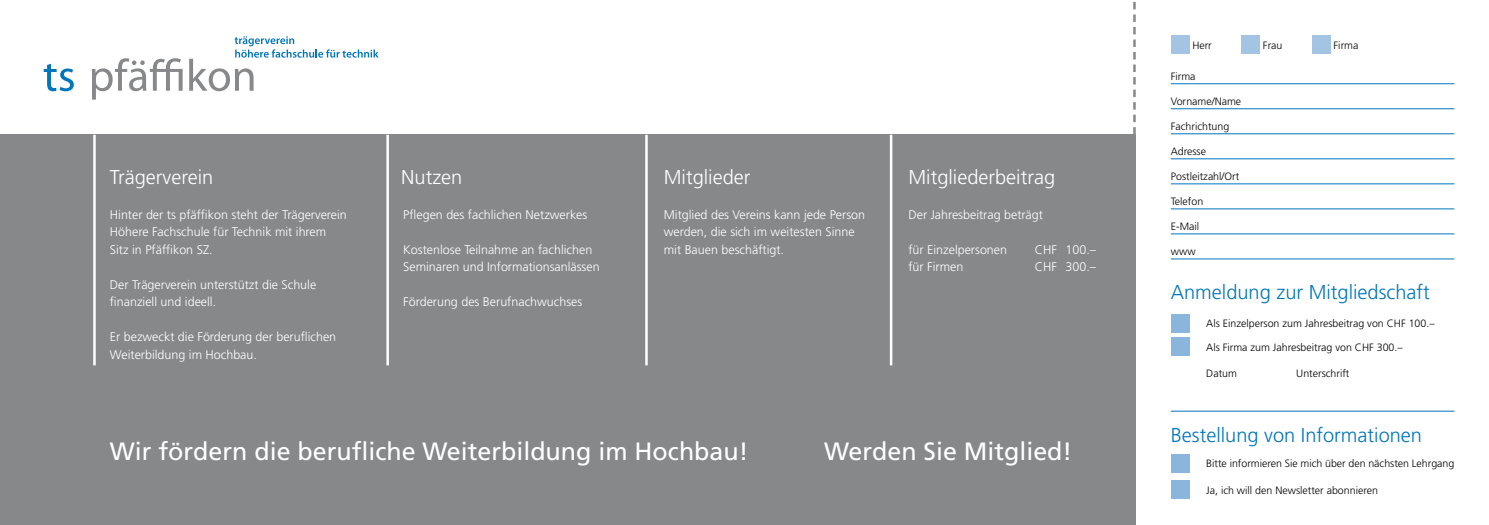
<style>
.page{position:relative;width:1489px;height:525px;background:#fff}
.page>*{position:absolute;margin:0;border:0;box-sizing:border-box;transform-origin:0 0}
.t1{font:25px "Frutiger";color:#fff}
.t2{font:300 20px "Frutiger";color:#0076bd}
.t3{font:300 20px "Frutiger";color:#fff}
.t4{font:300 12.5px/17.5px "Frutiger";color:#fff}
.t5{font:300 10.62px "Frutiger";color:#000}
</style>
<div class="page">
<div style="left:0;top:135px;width:1135px;height:389px;background:#87888a"></div>
<hr style="left:93px;top:135px;width:3px;height:230px;background:#fff">
<hr style="left:386px;top:135px;width:3px;height:230px;background:#fff">
<hr style="left:645px;top:135px;width:2px;height:230px;background:#fff">
<hr style="left:889px;top:135px;width:3px;height:230px;background:#fff">
<svg style="left:1133px;top:1px;width:2px;height:134px"></svg>
<svg style="left:44px;top:64px;width:30px;height:27px"></svg>
<svg style="left:92px;top:58px;width:91px;height:42px"></svg>
<svg style="left:189px;top:36px;width:189px;height:55px"></svg>
<div style="left:1170px;top:35px;width:19px;height:19px;background:#a4c4e4"></div>
<div style="left:1241px;top:35px;width:18px;height:19px;background:#a4c4e4"></div>
<div style="left:1311px;top:35px;width:19px;height:19px;background:#a4c4e4"></div>
<hr style="left:1170px;top:83px;width:284px;height:1px;background:#0076bd">
<hr style="left:1170px;top:108px;width:284px;height:1px;background:#0076bd">
<hr style="left:1170px;top:133px;width:284px;height:1px;background:#0076bd">
<hr style="left:1170px;top:158px;width:284px;height:1px;background:#0076bd">
<hr style="left:1170px;top:183px;width:284px;height:1px;background:#0076bd">
<hr style="left:1170px;top:208px;width:284px;height:1px;background:#0076bd">
<hr style="left:1170px;top:233px;width:284px;height:1px;background:#0076bd">
<hr style="left:1170px;top:258px;width:284px;height:1px;background:#0076bd">
<div style="left:1170px;top:314px;width:19px;height:18px;background:#8ab5dd"></div>
<div style="left:1170px;top:337px;width:19px;height:19px;background:#8ab5dd"></div>
<div style="left:1170px;top:454px;width:19px;height:18px;background:#8ab5dd"></div>
<div style="left:1170px;top:480px;width:19px;height:18px;background:#8ab5dd"></div>
<hr style="left:1170px;top:410px;width:284px;height:1px;background:#0076bd">
<h2 class="t3" style="left:110px;top:166px;width:105px">Trägerverein</h2>
<h2 class="t3" style="left:663px;top:166px;width:88px">Mitglieder</h2>
<h2 class="t3" style="left:908px;top:166px;width:148px">Mitgliederbeitrag</h2>
<h2 class="t3" style="left:401px;top:166px;width:63px">Nutzen</h2>
<p class="t4" style="left:110px;top:206px;width:238px">Hinter der ts pfäffikon steht der Trägerverein<br>Höhere Fachschule für Technik mit ihrem<br>Sitz in Pfäffikon SZ.</p>
<p class="t4" style="left:110px;top:276px;width:208px">Der Trägerverein unterstützt die Schule finanziell und ideell.</p>
<p class="t4" style="left:110px;top:328px;width:228px">Er bezweckt die Förderung der beruflichen<br>Weiterbildung im Hochbau.</p>
<p class="t4" style="left:403px;top:206px;width:186px">Pflegen des fachlichen Netzwerkes</p>
<p class="t4" style="left:403px;top:241px;width:198px">Kostenlose Teilnahme an fachlichen<br>Seminaren und Informationsanlässen</p>
<p class="t4" style="left:403px;top:293px;width:180px">Förderung des Berufnachwuchses</p>
<p class="t4" style="left:663px;top:206px;width:203px">Mitglied des Vereins kann jede Person werden, die sich im weitesten Sinne mit Bauen beschäftigt.</p>
<p class="t4" style="left:908px;top:206px;width:136px">Der Jahresbeitrag beträgt</p>
<p class="t4" style="left:908px;top:241px;width:100px">für Einzelpersonen</p>
<p class="t4" style="left:1034px;top:241px;width:63px">CHF 100.–</p>
<p class="t4" style="left:908px;top:258px;width:56px">für Firmen</p>
<p class="t4" style="left:1034px;top:258px;width:63px">CHF 300.–</p>
<h1 class="t1" style="left:110px;top:436px;width:640px">Wir fördern die berufliche Weiterbildung im Hochbau!</h1>
<h1 class="t1" style="left:824px;top:436px;width:249px">Werden Sie Mitglied!</h1>
<p class="t5" style="left:1192px;top:39px;width:21px">Herr</p>
<p class="t5" style="left:1262px;top:39px;width:21px">Frau</p>
<p class="t5" style="left:1333px;top:39px;width:26px">Firma</p>
<p class="t5" style="left:1170px;top:70px;width:26px">Firma</p>
<p class="t5" style="left:1170px;top:95px;width:72px">Vorname/Name</p>
<p class="t5" style="left:1170px;top:120px;width:60px">Fachrichtung</p>
<p class="t5" style="left:1170px;top:145px;width:37px">Adresse</p>
<p class="t5" style="left:1170px;top:170px;width:70px">Postleitzahl/Ort</p>
<p class="t5" style="left:1170px;top:195px;width:34px">Telefon</p>
<p class="t5" style="left:1170px;top:220px;width:30px">E-Mail</p>
<p class="t5" style="left:1170px;top:245px;width:26px">www</p>
<h2 class="t2" style="left:1170px;top:280px;width:260px">Anmeldung zur Mitgliedschaft</h2>
<p class="t5" style="left:1206px;top:317px;width:230px">Als Einzelperson zum Jahresbeitrag von CHF 100.–</p>
<p class="t5" style="left:1206px;top:341px;width:198px">Als Firma zum Jahresbeitrag von CHF 300.–</p>
<p class="t5" style="left:1206px;top:367px;width:32px">Datum</p>
<p class="t5" style="left:1296px;top:367px;width:55px">Unterschrift</p>
<h2 class="t2" style="left:1170px;top:423px;width:253px">Bestellung von Informationen</h2>
<p class="t5" style="left:1206px;top:457px;width:250px">Bitte informieren Sie mich über den nächsten Lehrgang</p>
<p class="t5" style="left:1206px;top:483px;width:173px">Ja, ich will den Newsletter abonnieren</p>
</div>
